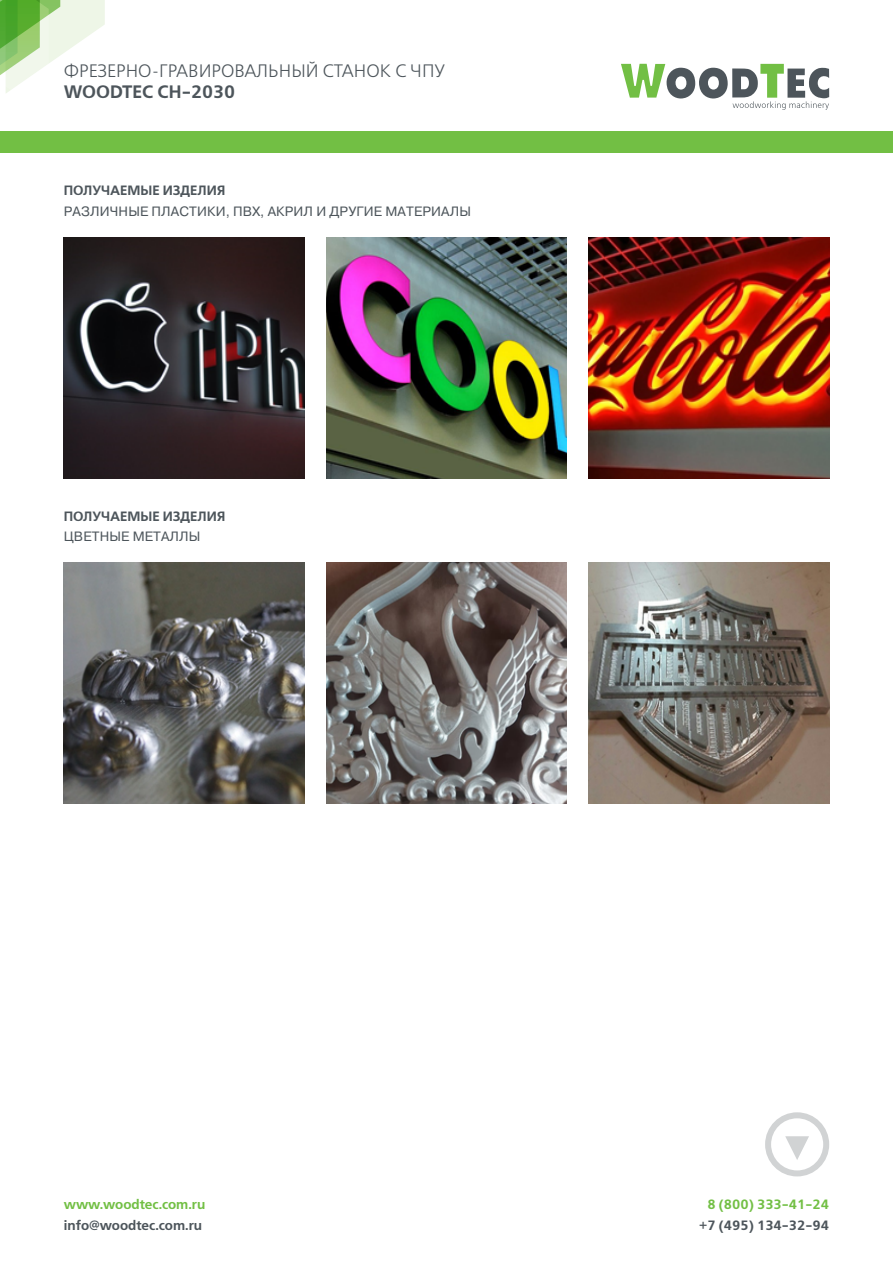
<style>
.page{position:relative;width:893px;height:1263px;background:#fff}
.page>*{position:absolute;margin:0;border:0;box-sizing:border-box;transform-origin:0 0}
.t1{font:18px "Free Set Light C";color:#4d555b}
.t2{font:18px "Free Set Demi C";color:#4d555b}
.t3{font:13.5px "Free Set Demi C";color:#4d555b}
.t4{font:13.5px "Pragmatica";letter-spacing:.01em;color:#4d555b}
.t5{font:13.5px "Free Set Demi C";color:#72bf44}
</style>
<div class="page">
<svg style="left:0;top:0;width:105px;height:93px"></svg>
<svg style="left:621px;top:64px;width:208px;height:46px"></svg>
<div style="left:0;top:131px;width:893px;height:21px;background:#72bf44"></div>
<div style="left:765px;top:1112px;width:64px;height:64px;border:6px solid #d1d3d4;border-radius:50%"></div>
<svg style="left:785px;top:1136px;width:24px;height:24px"></svg>
<img style="left:64px;top:237px;width:241px;height:241px">
<img style="left:64px;top:563px;width:241px;height:241px">
<img style="left:326px;top:237px;width:241px;height:241px">
<img style="left:326px;top:563px;width:241px;height:241px">
<img style="left:588px;top:237px;width:241px;height:241px">
<img style="left:588px;top:563px;width:241px;height:241px">
<h1 class="t1" style="left:64px;top:61px;width:383px">ФРЕЗЕРНО-ГРАВИРОВАЛЬНЫЙ СТАНОК С ЧПУ</h1>
<h1 class="t2" style="left:64px;top:82px;width:173px">WOODTEC CH-2030</h1>
<p class="t3" style="left:64px;top:183px;width:163px">ПОЛУЧАЕМЫЕ ИЗДЕЛИЯ</p>
<p class="t4" style="left:64px;top:203px;width:409px">РАЗЛИЧНЫЕ ПЛАСТИКИ, ПВХ, АКРИЛ И ДРУГИЕ МАТЕРИАЛЫ</p>
<p class="t3" style="left:64px;top:508px;width:163px">ПОЛУЧАЕМЫЕ ИЗДЕЛИЯ</p>
<p class="t4" style="left:64px;top:528px;width:138px">ЦВЕТНЫЕ МЕТАЛЛЫ</p>
<p class="t5" style="left:64px;top:1197px;width:143px">www.woodtec.com.ru</p>
<p class="t3" style="left:64px;top:1218px;width:140px">info@woodtec.com.ru</p>
<p class="t5" style="left:707px;top:1197px;width:123px">8 (800) 333-41-24</p>
<p class="t3" style="left:699px;top:1217px;width:131px">+7 (495) 134-32-94</p>
</div>
